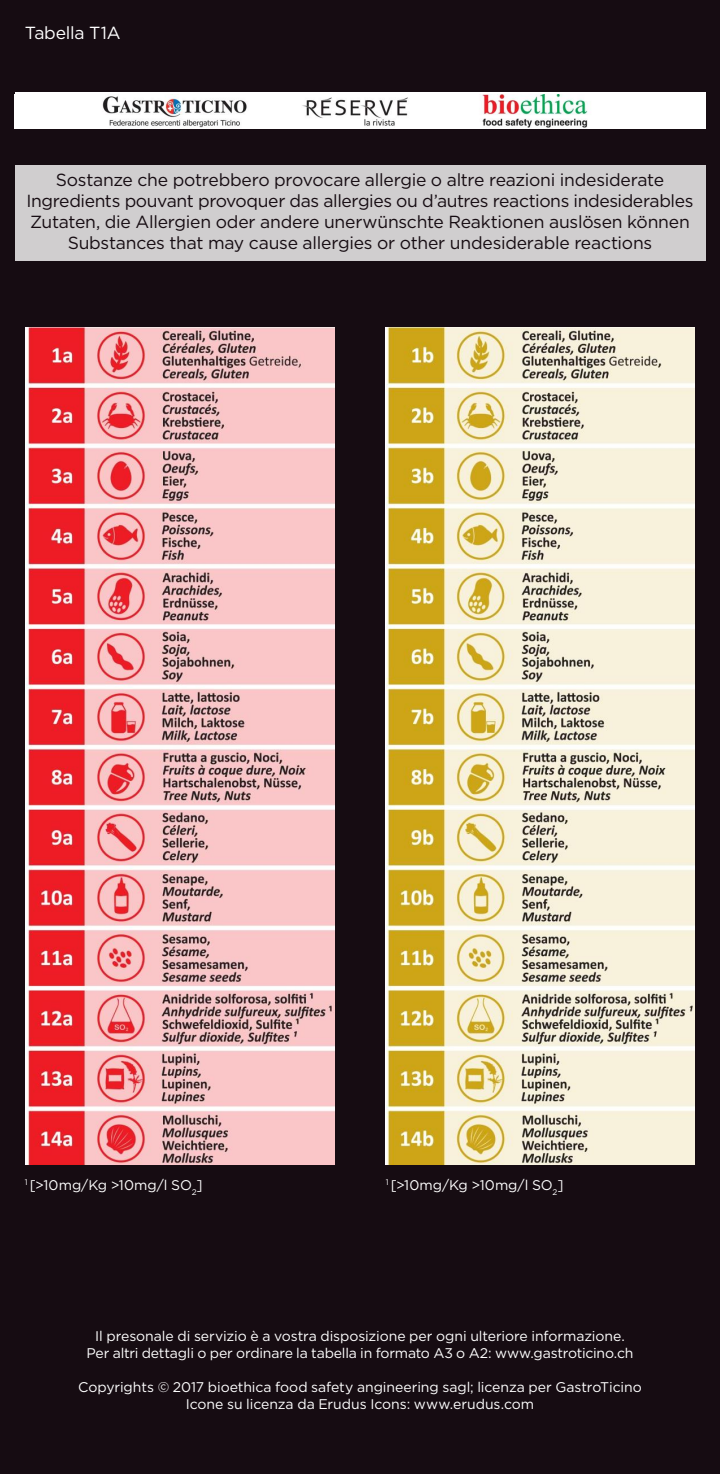
<style>
.page{position:relative;width:720px;height:1474px;background:#fff}
.page>*{position:absolute;margin:0;border:0;box-sizing:border-box;transform-origin:0 0}
.t1{font:17.5px "Gotham";letter-spacing:-.02em;color:#160c12}
.t2{font:17.5px "Gotham";letter-spacing:-.01em;color:#fff}
.t3{font:14px "Gotham";letter-spacing:-.01em;color:#fff}
</style>
<div class="page">
<div style="left:0;top:0;width:719px;height:1473px;background:#160c12"></div>
<div style="left:15px;top:165px;width:690px;height:96px;background:#d0cecf"></div>
<img style="left:26px;top:327px;width:308px;height:837px">
<div style="left:15px;top:92px;width:690px;height:36px;background:#fff"></div>
<img style="left:102px;top:94px;width:486px;height:34px">
<img style="left:385px;top:327px;width:309px;height:837px">
<p class="t2" style="left:25px;top:21px;width:97px">Tabella T1A</p>
<p class="t1" style="left:56px;top:168px;width:609px">Sostanze che potrebbero provocare allergie o altre reazioni indesiderate</p>
<p class="t1" style="left:26px;top:189px;width:668px">Ingredients pouvant provoquer das allergies ou d’autres reactions indesiderables</p>
<p class="t1" style="left:30px;top:210px;width:661px">Zutaten, die Allergien oder andere unerwünschte Reaktionen auslösen können</p>
<p class="t1" style="left:68px;top:231px;width:586px">Substances that may cause allergies or other undesiderable reactions</p>
<p class="t3" style="left:25px;top:1176px;width:179px"><sup>1</sup> [&gt;10mg/Kg &gt;10mg/l SO<sub>2</sub>]</p>
<p class="t3" style="left:385px;top:1176px;width:179px"><sup>1</sup> [&gt;10mg/Kg &gt;10mg/l SO<sub>2</sub>]</p>
<p class="t3" style="left:95px;top:1327px;width:531px">Il presonale di servizio è a vostra disposizione per ogni ulteriore informazione.</p>
<p class="t3" style="left:86px;top:1344px;width:548px">Per altri dettagli o per ordinare la tabella in formato A3 o A2: www.gastroticino.ch</p>
<p class="t3" style="left:78px;top:1377px;width:565px">Copyrights © 2017 bioethica food safety angineering sagl; licenza per GastroTicino</p>
<p class="t3" style="left:186px;top:1394px;width:350px">Icone su licenza da Erudus Icons: www.erudus.com</p>
</div>
